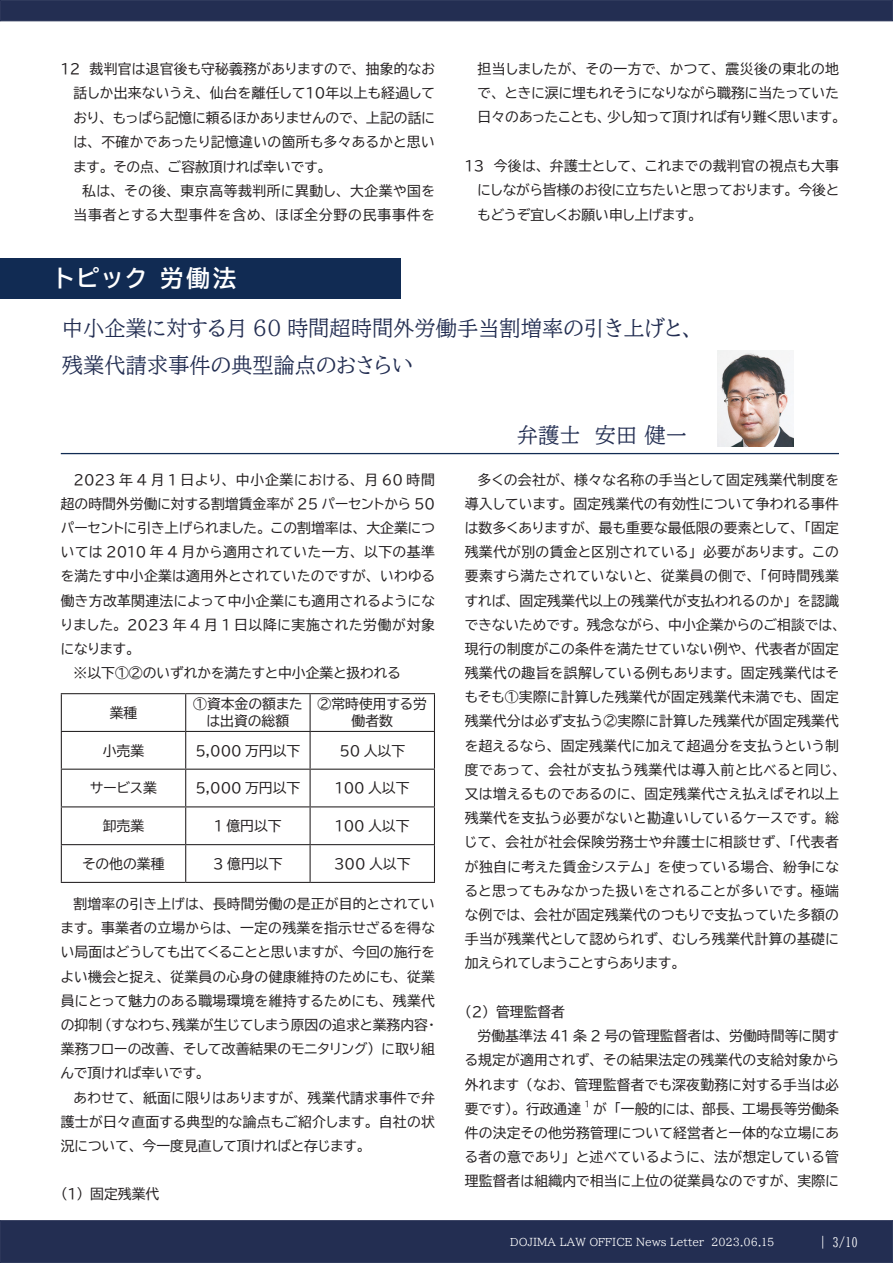
<style>
.page{position:relative;width:893px;height:1263px;background:#fff}
.page>*{position:absolute;margin:0;border:0;box-sizing:border-box;transform-origin:0 0}
.t1{font:23.4px "BIZ UDP Gothic Bold";letter-spacing:.13em;color:#fff}
.t2{font:21.3px/37.2px "BIZ UDP Mincho Medium";color:#232e52}
.t3{font:13.8px/24.2px "BIZ UDP Gothic";letter-spacing:.005em;color:#231f20;text-align:justify}
.t4{font:13.8px/24.2px "BIZ UDP Gothic";letter-spacing:.06em;color:#231f20;text-align:right}
.t5{font:13.8px "BIZ UDP Gothic";letter-spacing:.035em;color:#231f20}
.t6{font:13.8px "BIZ UDP Gothic";letter-spacing:.025em;color:#231f20}
.t7{font:13.8px "BIZ UDP Gothic";letter-spacing:.05em;color:#231f20}
.t8{font:13.8px "BIZ UDP Gothic";letter-spacing:.055em;color:#231f20}
.t9{font:12.75px "BIZ UD Mincho Medium";color:#fff}
.t10{font:10.65px "BIZ UDP Mincho Medium";color:#fff}
.t11{font:8.1px "BIZ UDP Gothic";color:#231f20}
</style>
<div class="page">
<div style="left:0;top:1220px;width:893px;height:43px;background:#232e52;border:1px solid #232e52"></div>
<div style="left:0;top:0;width:893px;height:21px;background:#232e52;border:1px solid #232e52"></div>
<div style="left:0;top:258px;width:401px;height:41px;background:#112b53"></div>
<hr style="left:61px;top:453px;width:778px;height:1px;background:#112b53">
<img style="left:717px;top:351px;width:77px;height:96px">
<hr style="left:61px;top:693px;width:125px;height:1px;background:#231f20">
<hr style="left:61px;top:694px;width:1px;height:37px;background:#231f20">
<hr style="left:186px;top:693px;width:124px;height:1px;background:#231f20">
<hr style="left:185px;top:694px;width:1px;height:37px;background:#231f20">
<hr style="left:310px;top:693px;width:125px;height:1px;background:#231f20">
<hr style="left:310px;top:694px;width:1px;height:37px;background:#231f20">
<hr style="left:434px;top:694px;width:1px;height:37px;background:#231f20">
<hr style="left:61px;top:731px;width:125px;height:1px;background:#231f20">
<hr style="left:61px;top:732px;width:1px;height:37px;background:#231f20">
<hr style="left:186px;top:731px;width:124px;height:1px;background:#231f20">
<hr style="left:185px;top:732px;width:1px;height:37px;background:#231f20">
<hr style="left:310px;top:731px;width:125px;height:1px;background:#231f20">
<hr style="left:310px;top:732px;width:1px;height:37px;background:#231f20">
<hr style="left:434px;top:732px;width:1px;height:37px;background:#231f20">
<hr style="left:61px;top:769px;width:125px;height:1px;background:#231f20">
<hr style="left:61px;top:770px;width:1px;height:36px;background:#231f20">
<hr style="left:186px;top:769px;width:124px;height:1px;background:#231f20">
<hr style="left:185px;top:770px;width:1px;height:36px;background:#231f20">
<hr style="left:310px;top:769px;width:125px;height:1px;background:#231f20">
<hr style="left:310px;top:770px;width:1px;height:36px;background:#231f20">
<hr style="left:434px;top:770px;width:1px;height:36px;background:#231f20">
<hr style="left:61px;top:806px;width:125px;height:1px;background:#231f20">
<hr style="left:61px;top:807px;width:1px;height:37px;background:#231f20">
<hr style="left:186px;top:806px;width:124px;height:1px;background:#231f20">
<hr style="left:185px;top:807px;width:1px;height:37px;background:#231f20">
<hr style="left:310px;top:806px;width:125px;height:1px;background:#231f20">
<hr style="left:310px;top:807px;width:1px;height:37px;background:#231f20">
<hr style="left:434px;top:807px;width:1px;height:37px;background:#231f20">
<hr style="left:61px;top:844px;width:125px;height:1px;background:#231f20">
<hr style="left:61px;top:845px;width:1px;height:37px;background:#231f20">
<hr style="left:186px;top:844px;width:124px;height:1px;background:#231f20">
<hr style="left:185px;top:845px;width:1px;height:37px;background:#231f20">
<hr style="left:310px;top:844px;width:125px;height:1px;background:#231f20">
<hr style="left:310px;top:845px;width:1px;height:37px;background:#231f20">
<hr style="left:434px;top:845px;width:1px;height:37px;background:#231f20">
<hr style="left:61px;top:882px;width:125px;height:1px;background:#231f20">
<hr style="left:186px;top:882px;width:124px;height:1px;background:#231f20">
<hr style="left:310px;top:882px;width:125px;height:1px;background:#231f20">
<p class="t3" style="left:74px;top:56px;width:363px;text-indent:-13px">１２　裁判官は退官後も守秘義務がありますので、抽象的なお話しか出来ないうえ、仙台を離任して１０年以上も経過しており、もっぱら記憶に頼るほかありませんので、上記の話には、不確かであったり記憶違いの箇所も多々あるかと思います。その点、ご容赦頂ければ幸いです。</p>
<p class="t4" style="left:74px;top:179px;width:363px">私は、その後、東京高等裁判所に異動し、大企業や国を当事者とする大型事件を含め、ほぼ全分野の民事事件を</p>
<h1 class="t1" style="left:55px;top:267px;width:182px">トピック 労働法</h1>
<p class="t3" style="left:478px;top:57px;width:364px">担当しましたが、その一方で、かつて、震災後の東北の地で、ときに涙に埋もれそうになりながら職務に当たっていた日々のあったことも、少し知って頂ければ有り難く思います。</p>
<p class="t3" style="left:478px;top:153px;width:363px;text-indent:-13px">１３　今後は、弁護士として、これまでの裁判官の視点も大事にしながら皆様のお役に立ちたいと思っております。今後ともどうぞ宜しくお願い申し上げます。</p>
<h2 class="t2" style="left:62px;top:309px;width:634px">中小企業に対する月 60 時間超時間外労働手当割増率の引き上げと、残業代請求事件の典型論点のおさらい</h2>
<p class="t8" style="left:74px;top:472px;width:363px">2023 年 4 月 1 日より、中小企業における、月 60 時間</p>
<p class="t3" style="left:61px;top:491px;width:376px">超の時間外労働に対する割増賃金率が 25 パーセントから 50</p>
<p class="t3" style="left:61px;top:516px;width:376px">パーセントに引き上げられました。この割増率は、大企業につ</p>
<p class="t5" style="left:61px;top:545px;width:376px">いては 2010 年 4 月から適用されていた一方、以下の基準</p>
<p class="t3" style="left:61px;top:564px;width:376px">を満たす中小企業は適用外とされていたのですが、いわゆる</p>
<p class="t6" style="left:61px;top:593px;width:376px">働き方改革関連法によって中小企業にも適用されるようにな</p>
<p class="t7" style="left:61px;top:617px;width:376px">りました。 2023 年 4 月 1 日以降に実施された労働が対象</p>
<p class="t3" style="left:61px;top:636px;width:75px">になります。</p>
<p class="t3" style="left:74px;top:661px;width:329px">※以下①②のいずれかを満たすと中小企業と扱われる</p>
<p class="t3" style="left:110px;top:700px;width:29px">業種</p>
<p class="t3" style="left:193px;top:696px;width:111px;line-height:17px;text-align:center">①資本金の額または出資の総額</p>
<p class="t3" style="left:318px;top:696px;width:111px;line-height:17px;text-align:center">②常時使用する労働者数</p>
<p class="t3" style="left:103px;top:738px;width:43px">小売業</p>
<p class="t3" style="left:195px;top:738px;width:107px">5,000 万円以下</p>
<p class="t3" style="left:339px;top:738px;width:67px">50 人以下</p>
<p class="t3" style="left:90px;top:776px;width:68px">サービス業</p>
<p class="t3" style="left:195px;top:776px;width:107px">5,000 万円以下</p>
<p class="t3" style="left:335px;top:776px;width:76px">100 人以下</p>
<p class="t3" style="left:103px;top:814px;width:43px">卸売業</p>
<p class="t3" style="left:214px;top:814px;width:69px">1 億円以下</p>
<p class="t3" style="left:335px;top:814px;width:76px">100 人以下</p>
<p class="t3" style="left:82px;top:851px;width:84px">その他の業種</p>
<p class="t3" style="left:213px;top:851px;width:71px">3 億円以下</p>
<p class="t3" style="left:334px;top:851px;width:78px">300 人以下</p>
<p class="t3" style="left:61px;top:892px;width:376px;text-indent:13px">割増率の引き上げは、長時間労働の是正が目的とされています。事業者の立場からは、一定の残業を指示せざるを得ない局面はどうしても出てくることと思いますが、今回の施行をよい機会と捉え、従業員の心身の健康維持のためにも、従業員にとって魅力のある職場環境を維持するためにも、残業代の抑制（すなわち、残業が生じてしまう原因の追求と業務内容・業務フローの改善、そして改善結果のモニタリング）に取り組んで頂ければ幸いです。</p>
<p class="t3" style="left:61px;top:1085px;width:376px;text-indent:13px">あわせて、紙面に限りはありますが、残業代請求事件で弁護士が日々直面する典型的な論点もご紹介します。自社の状況について、今一度見直して頂ければと存じます。</p>
<p class="t3" style="left:61px;top:1182px;width:100px">（1）固定残業代</p>
<h2 class="t2" style="left:517px;top:416px;width:172px">弁護士　安田 健一</h2>
<p class="t3" style="left:465px;top:467px;width:377px;text-indent:13px">多くの会社が、様々な名称の手当として固定残業代制度を導入しています。固定残業代の有効性について争われる事件は数多くありますが、最も重要な最低限の要素として、「固定残業代が別の賃金と区別されている」必要があります。この要素すら満たされていないと、従業員の側で、「何時間残業すれば、固定残業代以上の残業代が支払われるのか」を認識できないためです。残念ながら、中小企業からのご相談では、現行の制度がこの条件を満たせていない例や、代表者が固定残業代の趣旨を誤解している例もあります。固定残業代はそもそも①実際に計算した残業代が固定残業代未満でも、固定残業代分は必ず支払う②実際に計算した残業代が固定残業代を超えるなら、固定残業代に加えて超過分を支払うという制度であって、会社が支払う残業代は導入前と比べると同じ、又は増えるものであるのに、固定残業代さえ払えばそれ以上残業代を支払う必要がないと勘違いしているケースです。総じて、会社が社会保険労務士や弁護士に相談せず、「代表者が独自に考えた賃金システム」を使っている場合、紛争になると思ってもみなかった扱いをされることが多いです。極端な例では、会社が固定残業代のつもりで支払っていた多額の手当が残業代として認められず、むしろ残業代計算の基礎に加えられてしまうことすらあります。</p>
<p class="t3" style="left:465px;top:999px;width:102px">（2）管理監督者</p>
<p class="t3" style="left:478px;top:1024px;width:363px">労働基準法 41 条 2 号の管理監督者は、労働時間等に関す</p>
<p class="t3" style="left:465px;top:1048px;width:376px">る規定が適用されず、その結果法定の残業代の支給対象から</p>
<p class="t3" style="left:465px;top:1072px;width:376px">外れます（なお、管理監督者でも深夜勤務に対する手当は必</p>
<p class="t3" style="left:465px;top:1096px;width:118px">要です）。行政通達</p>
<p class="t11" style="left:585px;top:1100px;width:7px">1</p>
<p class="t3" style="left:465px;top:1096px;width:376px;text-indent:128px">が「一般的には、部長、工場長等労働条件の決定その他労務管理について経営者とー体的な立場にある者の意であり」と述べているように、法が想定している管理監督者は組織内で相当に上位の従業員なのですが、実際に</p>
<p class="t10" style="left:510px;top:1236px;width:266px">DOJIMA LAW OFFICE News Letter 2023.06.15</p>
<p class="t9" style="left:816px;top:1235px;width:43px">｜ 3/10</p>
</div>
